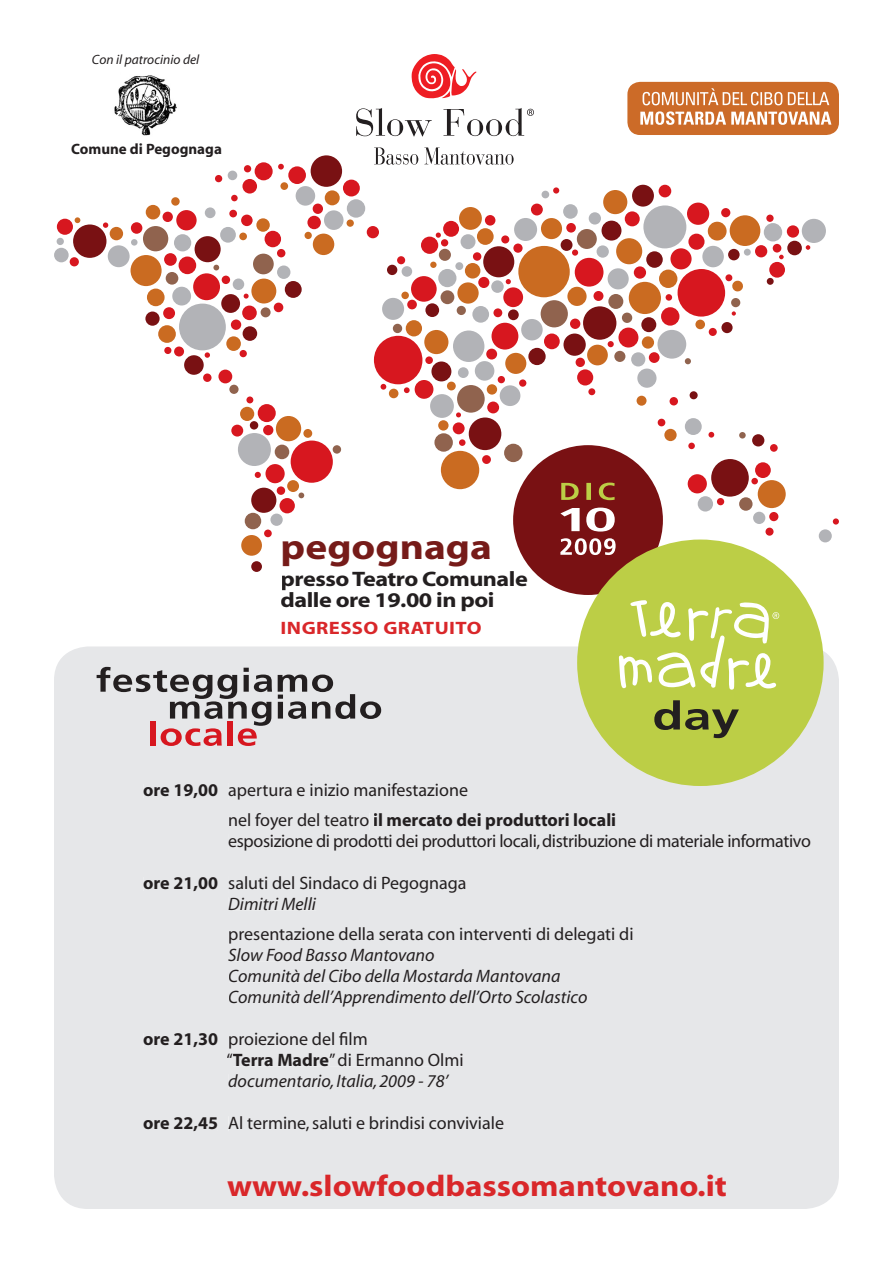
<style>
.page{position:relative;width:893px;height:1263px;background:#fff}
.page>*{position:absolute;margin:0;border:0;box-sizing:border-box;transform-origin:0 0}
.t1{font:700 36px "Myriad";color:#761b19;scale:1.15 1}
.t2{font:700 30px "Myriad";color:#d9272a;scale:1.1 1}
.t3{font:700 21px/21px "Myriad";letter-spacing:-.02em;color:#231f20;scale:1.15 1}
.t4{font:18px/21px "Myriad";color:#231f20}
.t5{font:italic 18px/21px "Myriad";color:#231f20}
.t6{font:18px "Myriad";letter-spacing:-.02em;color:#231f20}
.t7{font:700 18px "Myriad";letter-spacing:.02em;color:#d9272a;scale:1.15 1}
.t8{font:700 15px "Myriad";color:#231f20}
.t9{font:italic 13.5px "Myriad";color:#231f20}
.s1{font-weight:700}
.s2{font-style:italic}
</style>
<div class="page">
<div style="left:54px;top:646px;width:785px;height:563px;background:#e6e7e9"></div>
<div style="left:513px;top:445px;width:150px;height:150px;background:#791113;border-radius:50%"></div>
<svg style="left:231px;top:155px;width:429px;height:417px"></svg>
<svg style="left:54px;top:171px;width:778px;height:371px"></svg>
<div style="left:577px;top:539px;width:247px;height:247px;background:#bcce46;border-radius:50%"></div>
<svg style="left:619px;top:600px;width:160px;height:90px"></svg>
<svg style="left:654px;top:700px;width:85px;height:38px"></svg>
<svg style="left:278px;top:674px;width:103px;height:45px;background:#a7a7a8"></svg>
<svg style="left:97px;top:667px;width:175px;height:79px;background:#beafb1"></svg>
<svg style="left:411px;top:54px;width:66px;height:45px"></svg>
<svg style="left:374px;top:147px;width:44px;height:18px"></svg>
<svg style="left:424px;top:147px;width:90px;height:18px"></svg>
<svg style="left:356px;top:108px;width:76px;height:29px"></svg>
<svg style="left:443px;top:108px;width:91px;height:28px"></svg>
<div style="left:144px;top:784px;width:73px;height:14px;background:#e6e7e9"></div>
<div style="left:229px;top:783px;width:238px;height:16px;background:#e6e7e9"></div>
<div style="left:229px;top:813px;width:140px;height:17px;background:#e6e7e9"></div>
<div style="left:374px;top:813px;width:241px;height:16px;background:#e6e7e9"></div>
<div style="left:229px;top:834px;width:581px;height:16px;background:#e6e7e9"></div>
<div style="left:144px;top:877px;width:73px;height:14px;background:#e6e7e9"></div>
<div style="left:229px;top:876px;width:237px;height:17px;background:#e6e7e9"></div>
<div style="left:229px;top:897px;width:87px;height:13px;background:#e6e7e9"></div>
<div style="left:229px;top:927px;width:403px;height:17px;background:#e6e7e9"></div>
<div style="left:228px;top:948px;width:207px;height:13px;background:#e6e7e9"></div>
<div style="left:229px;top:969px;width:331px;height:13px;background:#e6e7e9"></div>
<div style="left:229px;top:990px;width:358px;height:16px;background:#e6e7e9"></div>
<div style="left:144px;top:1033px;width:73px;height:14px;background:#e6e7e9"></div>
<div style="left:229px;top:1032px;width:139px;height:16px;background:#e6e7e9"></div>
<svg style="left:227px;top:1053px;width:5px;height:5px"></svg>
<div style="left:233px;top:1053px;width:96px;height:13px;background:#e6e7e9"></div>
<div style="left:330px;top:1053px;width:133px;height:13px;background:#e6e7e9"></div>
<div style="left:229px;top:1074px;width:220px;height:15px;background:#e6e7e9"></div>
<div style="left:144px;top:1117px;width:73px;height:14px;background:#e6e7e9"></div>
<div style="left:229px;top:1116px;width:274px;height:15px;background:#e6e7e9"></div>
<img style="left:114px;top:75px;width:63px;height:61px">
<div style="left:627px;top:82px;width:212px;height:53px;background:#cc6b28;border-radius:13px"></div>
<svg style="left:643px;top:88px;width:186px;height:17px"></svg>
<svg style="left:640px;top:111px;width:191px;height:14px"></svg>
<p class="t9" style="left:92px;top:53px;width:109px">Con il patrocinio del</p>
<p class="t8" style="left:71px;top:141px;width:152px">Comune di Pegognaga</p>
<h1 class="t1" style="left:281px;top:529px;width:185px">pegognaga</h1>
<p class="t3" style="left:281px;top:570px;width:216px">presso Teatro Comunale dalle ore 19.00 in poi</p>
<p class="t7" style="left:281px;top:619px;width:176px">INGRESSO GRATUITO</p>
<p class="t4" style="left:228px;top:776px;width:389px;line-height:30px;text-indent:-85px"><span class="s1">ore 19,00</span> apertura e inizio manifestazione<br>nel foyer del teatro <span class="s1">il mercato dei produttori locali</span></p>
<p class="t6" style="left:228px;top:832px;width:584px">esposizione di prodotti dei produttori locali, distribuzione di materiale informativo</p>
<p class="t4" style="left:228px;top:873px;width:240px;text-indent:-85px"><span class="s1">ore 21,00</span> saluti del Sindaco di Pegognaga<br><span class="s2">Dimitri Melli</span></p>
<p class="t4" style="left:228px;top:924px;width:407px">presentazione della serata con interventi di delegati di</p>
<p class="t5" style="left:228px;top:945px;width:361px">Slow Food Basso Mantovano<br>Comunità del Cibo della Mostarda Mantovana<br>Comunità dell’Apprendimento dell’Orto Scolastico</p>
<p class="t4" style="left:226px;top:1029px;width:239px;text-indent:-83px"><span class="s1">ore 21,30</span> proiezione del film<br>“<span class="s1">Terra Madre</span>” di Ermanno Olmi <span class="s2">documentario, Italia, 2009 - 78’</span></p>
<p class="t4" style="left:143px;top:1113px;width:362px"><span class="s1">ore 22,45</span> Al termine, saluti e brindisi conviviale</p>
<h2 class="t2" style="left:227px;top:1170px;width:456px">www.slowfoodbassomantovano.it</h2>
</div>
